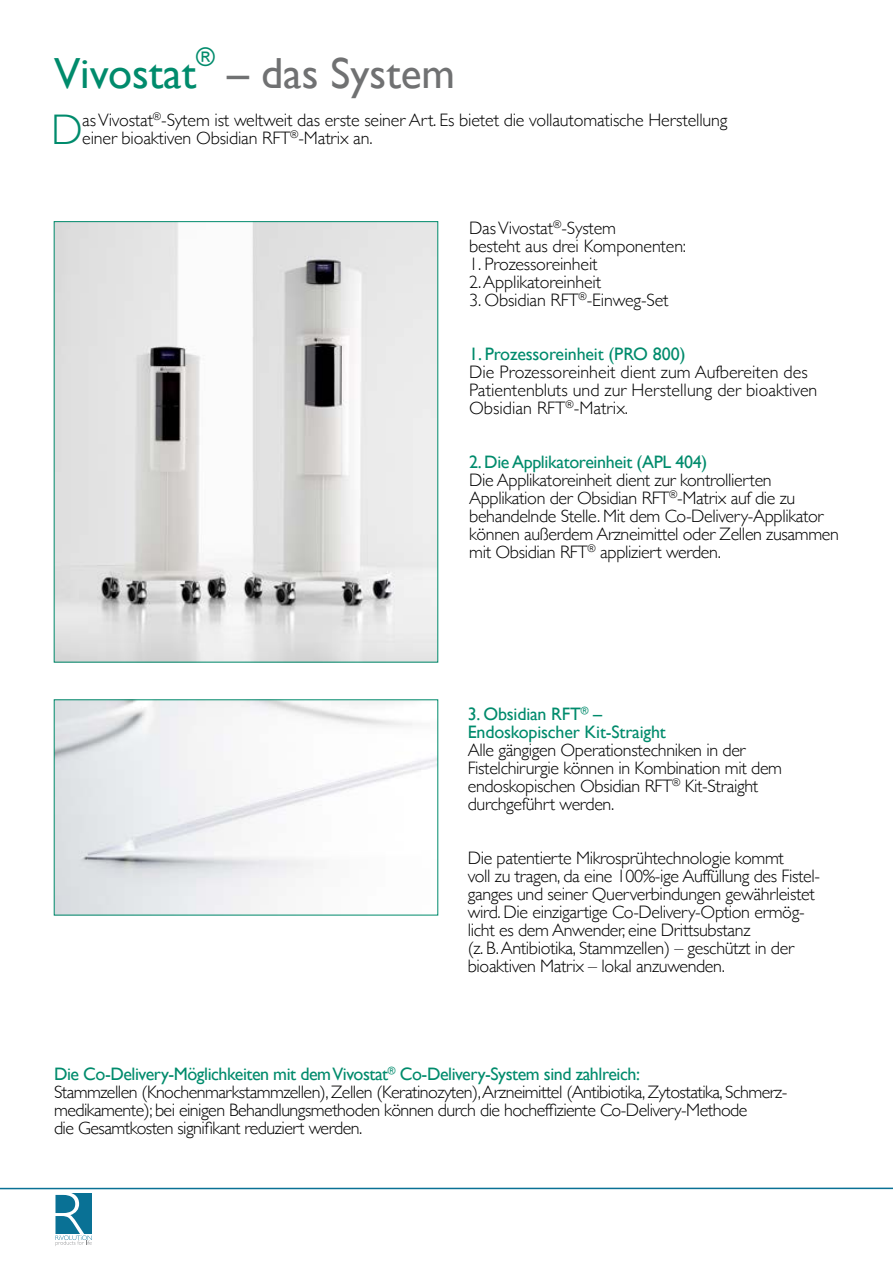
<style>
.page{position:relative;width:893px;height:1263px;background:#fff}
.page>*{position:absolute;margin:0;border:0;box-sizing:border-box;transform-origin:0 0}
.t1{font:300 67.8px "Gill Sans";color:#fff}
.t2{font:43.5px "Gill Sans";color:#707172}
.t3{font:43.5px "Gill Sans";color:#008b6c}
.t4{font:300 42.75px "Gill Sans";color:#008b6c}
.t5{font:25.35px "Gill Sans";color:#008b6c}
.t6{font:300 18px/18px "Gill Sans";letter-spacing:-.02em;color:#000}
.t7{font:300 18px/18px "Gill Sans";color:#000}
.t8{font:18px/18px "Gill Sans";letter-spacing:-.01em;color:#008b6c}
.s1{font-weight:400;color:#008b6c}
</style>
<div class="page">
<img style="left:56px;top:223px;width:380px;height:437px">
<img style="left:56px;top:702px;width:380px;height:211px">
<hr style="left:0;top:1187px;width:893px;height:2px;background:#097195">
<div style="left:53px;top:1193px;width:39px;height:41px;background:#097195"></div>
<svg style="left:55px;top:1235px;width:37px;height:11px"></svg>
<h3 class="t5" style="left:196px;top:41px;width:20px">®</h3>
<h2 class="t3" style="left:54px;top:48px;width:144px">Vivostat</h2>
<h2 class="t2" style="left:227px;top:48px;width:230px">– das System</h2>
<h3 class="t4" style="left:51px;top:96px;width:33px">D</h3>
<p class="t6" style="left:82px;top:110px;width:647px">as Vivostat<sup>®</sup>-Sytem ist weltweit das erste seiner Art. Es bietet die vollautomatische Herstellung einer bioaktiven Obsidian RFT<sup>®</sup>-Matrix an.</p>
<p class="t6" style="left:469px;top:218px;width:218px">Das Vivostat<sup>®</sup>-System<br>besteht aus drei Komponenten:</p>
<p class="t6" style="left:469px;top:254px;width:130px">1. Prozessoreinheit</p>
<p class="t6" style="left:469px;top:272px;width:134px">2. Applikatoreinheit</p>
<p class="t6" style="left:469px;top:290px;width:201px">3. Obsidian RFT<sup>®</sup>-Einweg-Set</p>
<p class="t8" style="left:469px;top:345px;width:218px">1. Prozessoreinheit (PRO 800)</p>
<p class="t7" style="left:469px;top:362px;width:350px">Die Prozessoreinheit dient zum Aufbereiten des<br>Patientenbluts und zur Herstellung der bioaktiven<br>Obsidian RFT<sup>®</sup>-Matrix.</p>
<p class="t8" style="left:469px;top:453px;width:240px">2. Die Applikatoreinheit (APL 404)</p>
<p class="t6" style="left:469px;top:470px;width:371px">Die Applikatoreinheit dient zur kontrollierten Applikation der Obsidian RFT<sup>®</sup>-Matrix auf die zu behandelnde Stelle. Mit dem Co-Delivery-Applikator können außerdem Arzneimittel oder Zellen zusammen mit Obsidian RFT<sup>®</sup> appliziert werden.</p>
<p class="t8" style="left:468px;top:705px;width:200px">3. Obsidian RFT<sup>®</sup> –<br>Endoskopischer Kit-Straight</p>
<p class="t6" style="left:468px;top:740px;width:316px">Alle gängigen Operationstechniken in der Fistelchirurgie können in Kombination mit dem endoskopischen Obsidian RFT<sup>®</sup> Kit-Straight durchgeführt werden.</p>
<p class="t6" style="left:468px;top:848px;width:354px">Die patentierte Mikrosprühtechnologie kommt<br>voll zu tragen, da eine 100%-ige Auffüllung des Fistel&shy;ganges und seiner Querverbindungen gewährleistet wird. Die einzigartige Co-Delivery-Option ermög&shy;licht es dem Anwender, eine Drittsubstanz<br>(z. B. Antibiotika, Stammzellen) – geschützt in der bioaktiven Matrix – lokal anzuwenden.</p>
<p class="t6" style="left:54px;top:1064px;width:735px"><span class="s1">Die Co-Delivery-Möglichkeiten mit dem Vivostat</span><sup>®</sup> <span class="s1">Co-Delivery-System sind zahlreich:<br></span>Stammzellen (Knochenmarkstammzellen), Zellen (Keratinozyten), Arzneimittel (Antibiotika, Zytostatika, Schmerz&shy;medikamente); bei einigen Behandlungsmethoden können durch die hocheffiziente Co-Delivery-Methode<br>die Gesamtkosten signifikant reduziert werden.</p>
<h1 class="t1" style="left:47px;top:1177px;width:40px">R</h1>
</div>
